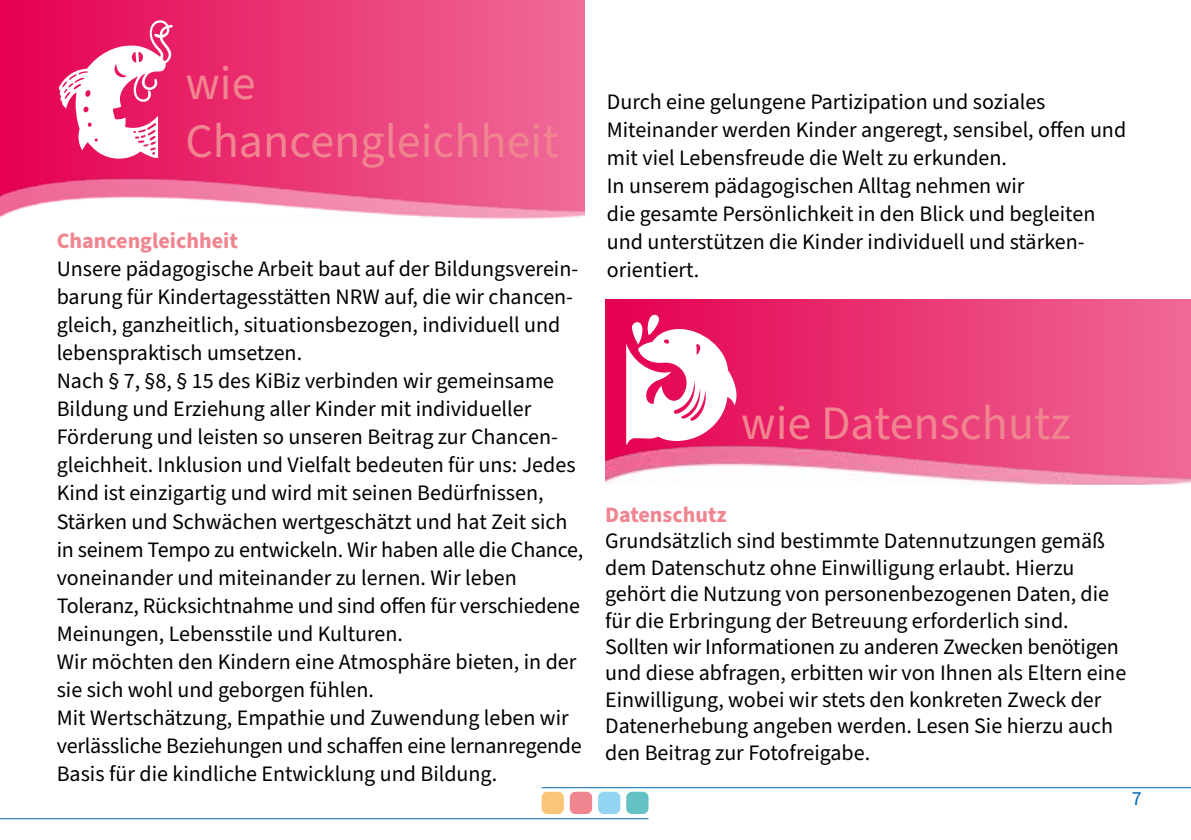
<style>
.page{position:relative;width:1191px;height:840px;background:#fff}
.page>*{position:absolute;margin:0;border:0;box-sizing:border-box;transform-origin:0 0}
.t1{font:160px "Critter Std";color:#fff}
.t2{font:48px "Source Sans Pro";color:#f08590}
.t3{font:22px/28px "Source Sans Pro";color:#000}
.t4{font:700 22px "Source Sans Pro";color:#f08590}
.t5{font:20px "Source Sans Pro";color:#0069b4}
</style>
<div class="page">
<hr style="left:0;top:817px;width:648px;height:1px;background:#0069b4">
<hr style="left:541px;top:786px;width:650px;height:1px;background:#0069b4">
<div style="left:541px;top:791px;width:23px;height:22px;background:#fbc577;border-radius:6px"></div>
<div style="left:570px;top:791px;width:22px;height:22px;background:#f08590;border-radius:6px"></div>
<div style="left:598px;top:791px;width:22px;height:22px;background:#92d4f1;border-radius:6px"></div>
<div style="left:626px;top:791px;width:22px;height:22px;background:#65c2c4;border-radius:6px"></div>
<img style="left:0;top:0;width:584px;height:219px">
<img style="left:605px;top:299px;width:586px;height:185px">
<h1 class="t1" style="left:56px;top:4px;width:118px">C</h1>
<h2 class="t2" style="left:185px;top:51px;width:72px">wie</h2>
<h2 class="t2" style="left:185px;top:108px;width:375px">Chancengleichheit</h2>
<p class="t4" style="left:57px;top:226px;width:183px">Chancengleichheit</p>
<p class="t3" style="left:57px;top:255px;width:528px">Unsere pädagogische Arbeit baut auf der Bildungsverein&shy;barung für Kindertagesstätten NRW auf, die wir chancen&shy;gleich, ganzheitlich, situationsbezogen, individuell und lebenspraktisch umsetzen.<br>Nach § 7, §8, § 15 des KiBiz verbinden wir gemeinsame Bildung und Erziehung aller Kinder mit individueller Förderung und leisten so unseren Beitrag zur Chancen&shy;gleichheit. Inklusion und Vielfalt bedeuten für uns: Jedes Kind ist einzigartig und wird mit seinen Bedürfnissen, Stärken und Schwächen wertgeschätzt und hat Zeit sich in seinem Tempo zu entwickeln. Wir haben alle die Chance, voneinander und miteinander zu lernen. Wir leben Toleranz, Rücksichtnahme und sind offen für verschiedene Meinungen, Lebensstile und Kulturen.<br>Wir möchten den Kindern eine Atmosphäre bieten, in der sie sich wohl und geborgen fühlen.<br>Mit Wertschätzung, Empathie und Zuwendung leben wir verlässliche Beziehungen und schaffen eine lernanregende Basis für die kindliche Entwicklung und Bildung.</p>
<p class="t3" style="left:607px;top:88px;width:521px">Durch eine gelungene Partizipation und soziales Miteinander werden Kinder angeregt, sensibel, offen und mit viel Lebensfreude die Welt zu erkunden.<br>In unserem pädagogischen Alltag nehmen wir<br>die gesamte Persönlichkeit in den Blick und begleiten und unterstützen die Kinder individuell und stärken&shy;orientiert.</p>
<h1 class="t1" style="left:612px;top:288px;width:130px">D</h1>
<h2 class="t2" style="left:741px;top:390px;width:331px">wie Datenschutz</h2>
<p class="t4" style="left:605px;top:499px;width:123px">Datenschutz</p>
<p class="t3" style="left:605px;top:528px;width:522px;line-height:26.4px">Grundsätzlich sind bestimmte Datennutzungen gemäß dem Datenschutz ohne Einwilligung erlaubt. Hierzu gehört die Nutzung von personenbezogenen Daten, die für die Erbringung der Betreuung erforderlich sind.<br>Sollten wir Informationen zu anderen Zwecken benötigen und diese abfragen, erbitten wir von Ihnen als Eltern eine Einwilligung, wobei wir stets den konkreten Zweck der Datenerhebung angeben werden. Lesen Sie hierzu auch den Beitrag zur Fotofreigabe.</p>
<p class="t5" style="left:1132px;top:784px;width:11px">7</p>
</div>
